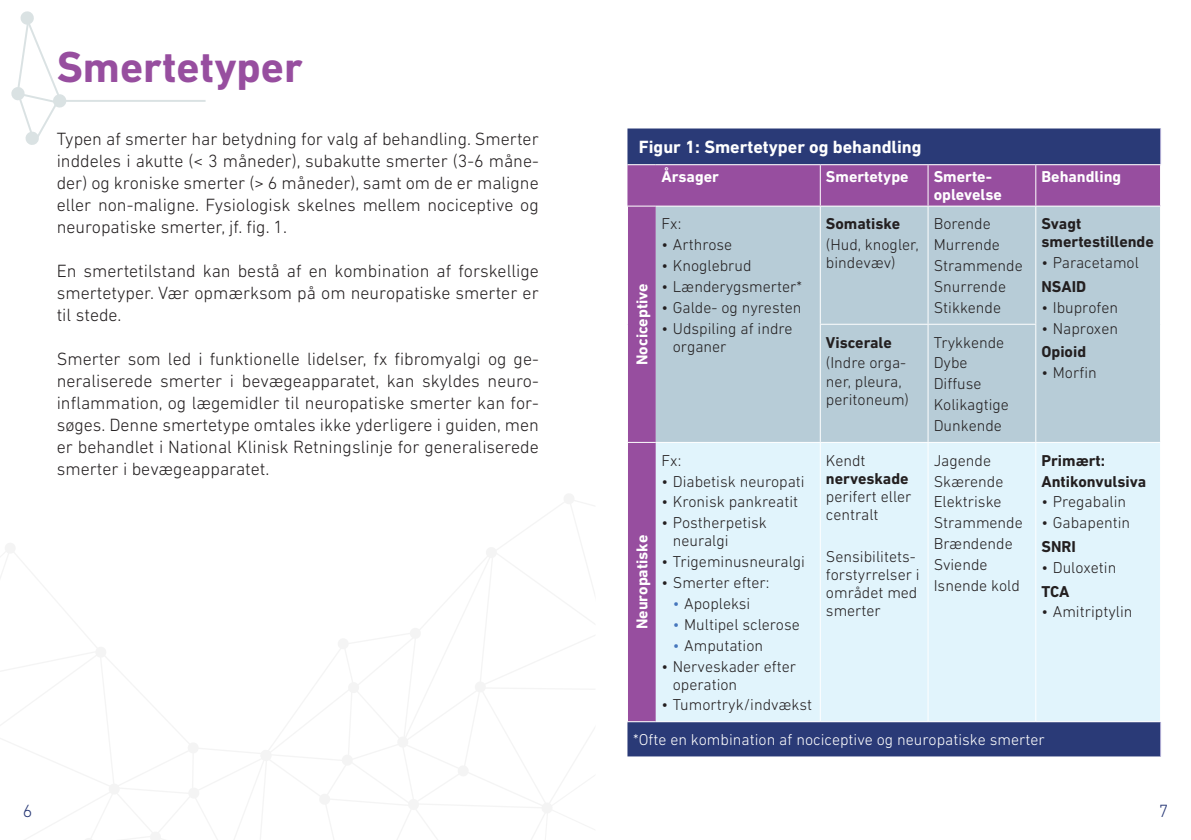
<style>
.page{position:relative;width:1191px;height:840px;background:#fff}
.page>*{position:absolute;margin:0;border:0;box-sizing:border-box;transform-origin:0 0}
.Overskrift_ikke_med{font:700 44px "DIN Next LT Pro";color:#974e9f}
.Brødtekst{font:300 18px/22px "DIN Next LT Pro";color:#231f20;text-align:justify}
.Tabelnavn{font:700 18px "DIN Next LT Pro";color:#fff}
.t1{font:300 18px "DIN Next LT Pro";color:#2a3a77}
.Tabel_1_brødtekst{font:300 16px/18px "DIN Next LT Pro";color:#231f20}
.Tabel_1_brødtekst-2{font:700 16px/18px "DIN Next LT Pro";color:#231f20}
.Tabel_1_overskrift{font:700 16px/18px "DIN Next LT Pro";color:#fff}
.Tabel_1_brødtekst-3{font:300 16px "DIN Next LT Pro";color:#fff}
.s1{color:#4576bc}
.s2{font-weight:700}
</style>
<div class="page">
<svg style="left:0;top:494px;width:595px;height:345px"></svg>
<div style="left:627px;top:128px;width:533px;height:628px;background:#2a3a77"></div>
<div style="left:627px;top:165px;width:533px;height:555px;background:#974e9f"></div>
<div style="left:656px;top:206px;width:504px;height:235px;background:#b7ccd7"></div>
<div style="left:656px;top:442px;width:504px;height:278px;background:#e1f4fc"></div>
<hr style="left:1160px;top:128px;width:1px;height:36px;background:#b1add5">
<svg style="left:627px;top:164px;width:29px;height:1px"></svg>
<hr style="left:656px;top:164px;width:164px;height:1px;background:#fff">
<hr style="left:820px;top:164px;width:108px;height:1px;background:#fff">
<hr style="left:928px;top:164px;width:107px;height:1px;background:#fff">
<hr style="left:1035px;top:164px;width:126px;height:1px;background:#fff">
<hr style="left:819px;top:165px;width:1px;height:40px;background:#fff">
<hr style="left:927px;top:165px;width:1px;height:40px;background:#fff">
<hr style="left:1035px;top:165px;width:1px;height:40px;background:#fff">
<hr style="left:627px;top:206px;width:1px;height:118px;background:#fff">
<hr style="left:627px;top:324px;width:1px;height:117px;background:#fff">
<hr style="left:627px;top:442px;width:1px;height:278px;background:#fff">
<svg style="left:627px;top:205px;width:29px;height:1px"></svg>
<svg style="left:627px;top:441px;width:29px;height:1px"></svg>
<hr style="left:656px;top:205px;width:164px;height:1px;background:#fff">
<hr style="left:820px;top:205px;width:108px;height:1px;background:#fff">
<hr style="left:928px;top:205px;width:107px;height:1px;background:#fff">
<hr style="left:1035px;top:205px;width:126px;height:1px;background:#fff">
<hr style="left:819px;top:206px;width:1px;height:117px;background:#fff">
<hr style="left:819px;top:324px;width:1px;height:117px;background:#fff">
<hr style="left:927px;top:206px;width:1px;height:117px;background:#fff">
<hr style="left:1035px;top:206px;width:1px;height:117px;background:#fff">
<hr style="left:927px;top:324px;width:1px;height:117px;background:#fff">
<hr style="left:1035px;top:324px;width:1px;height:117px;background:#fff">
<hr style="left:819px;top:323px;width:109px;height:1px;background:#fff">
<hr style="left:928px;top:323px;width:108px;height:1px;background:#fff">
<hr style="left:656px;top:441px;width:164px;height:1px;background:#fff">
<hr style="left:820px;top:441px;width:108px;height:1px;background:#fff">
<hr style="left:928px;top:441px;width:107px;height:1px;background:#fff">
<hr style="left:1035px;top:441px;width:126px;height:1px;background:#fff">
<hr style="left:819px;top:442px;width:1px;height:278px;background:#fff">
<hr style="left:927px;top:442px;width:1px;height:278px;background:#fff">
<hr style="left:1035px;top:442px;width:1px;height:278px;background:#fff">
<svg style="left:627px;top:720px;width:29px;height:1px"></svg>
<hr style="left:656px;top:720px;width:164px;height:1px;background:#fff">
<hr style="left:820px;top:720px;width:108px;height:1px;background:#fff">
<hr style="left:928px;top:720px;width:107px;height:1px;background:#fff">
<hr style="left:1035px;top:720px;width:126px;height:1px;background:#fff">
<hr style="left:1160px;top:721px;width:1px;height:35px;background:#b1add5">
<hr style="left:58px;top:100px;width:148px;height:2px;background:#083e47">
<svg style="left:11px;top:11px;width:56px;height:134px"></svg>
<p class="Overskrift_ikke_med" style="left:57px;top:41px;width:248px">Smertetyper</p>
<p class="Brødtekst" style="left:57px;top:127px;width:483px">Typen af smerter har betydning for valg af behandling. Smerter inddeles i akutte (&lt; 3 måneder), subakutte smerter (3-6 måne&shy;der) og kroniske smerter (&gt; 6 måneder), samt om de er maligne eller non-maligne. Fysiologisk skelnes mellem nociceptive og neuropatiske smerter, jf. fig. 1.</p>
<p class="Brødtekst" style="left:57px;top:259px;width:483px">En smertetilstand kan bestå af en kombination af forskellige smertetyper. Vær opmærksom på om neuropatiske smerter er til stede.</p>
<p class="Brødtekst" style="left:57px;top:347px;width:483px">Smerter som led i funktionelle lidelser, fx fibromyalgi og ge&shy;neraliserede smerter i bevægeapparatet, kan skyldes neuro&shy;inflammation, og lægemidler til neuropatiske smerter kan for&shy;søges. Denne smertetype omtales ikke yderligere i guiden, men er behandlet i National Klinisk Retningslinje for generaliserede smerter i bevægeapparatet.</p>
<p class="Tabelnavn" style="left:639px;top:137px;width:284px">Figur 1: Smertetyper og behandling</p>
<p class="Tabel_1_overskrift" style="left:661px;top:168px;width:59px">Årsager</p>
<p class="Tabel_1_overskrift" style="left:826px;top:168px;width:84px">Smertetype</p>
<p class="Tabel_1_overskrift" style="left:933px;top:168px;width:70px">Smerte&shy;oplevelse</p>
<p class="Tabel_1_overskrift" style="left:1041px;top:168px;width:81px">Behandling</p>
<p class="Tabel_1_overskrift" style="left:633px;top:365px;width:83px;rotate:-90deg">Nociceptive</p>
<p class="Tabel_1_brødtekst" style="left:661px;top:215px;width:21px">Fx:</p>
<p class="Tabel_1_brødtekst" style="left:661px;top:235px;width:72px">• Arthrose</p>
<p class="Tabel_1_brødtekst" style="left:661px;top:256px;width:92px">• Knoglebrud</p>
<p class="Tabel_1_brødtekst" style="left:661px;top:277px;width:142px">• Lænderygsmerter*</p>
<p class="Tabel_1_brødtekst" style="left:661px;top:298px;width:141px">• Galde- og nyresten</p>
<p class="Tabel_1_brødtekst" style="left:673px;top:319px;width:121px;text-indent:-11px">• Udspiling af indre organer</p>
<p class="Tabel_1_brødtekst-2" style="left:826px;top:215px;width:76px">Somatiske</p>
<p class="Tabel_1_brødtekst" style="left:826px;top:235px;width:94px">(Hud, knogler, bindevæv)</p>
<p class="Tabel_1_brødtekst-2" style="left:826px;top:333px;width:67px">Viscerale</p>
<p class="Tabel_1_brødtekst" style="left:826px;top:353px;width:85px">(Indre orga&shy;ner, pleura, peritoneum)</p>
<p class="Tabel_1_overskrift" style="left:633px;top:629px;width:96px;rotate:-90deg">Neuropatiske</p>
<p class="Tabel_1_brødtekst" style="left:661px;top:451px;width:21px">Fx:</p>
<p class="Tabel_1_brødtekst" style="left:661px;top:471px;width:145px">• Diabetisk neuropati</p>
<p class="Tabel_1_brødtekst" style="left:661px;top:492px;width:138px">• Kronisk pankreatit</p>
<p class="Tabel_1_brødtekst" style="left:673px;top:513px;width:96px;text-indent:-11px">• Postherpetisk neuralgi</p>
<p class="Tabel_1_brødtekst" style="left:661px;top:552px;width:145px">• Trigeminusneuralgi</p>
<p class="Tabel_1_brødtekst" style="left:661px;top:573px;width:110px">• Smerter efter:</p>
<p class="Tabel_1_brødtekst" style="left:673px;top:594px;width:79px"><span class="s1">•</span> Apopleksi</p>
<p class="Tabel_1_brødtekst" style="left:673px;top:614px;width:128px"><span class="s1">•</span> Multipel sclerose</p>
<p class="Tabel_1_brødtekst" style="left:673px;top:635px;width:92px"><span class="s1">•</span> Amputation</p>
<p class="Tabel_1_brødtekst" style="left:673px;top:656px;width:125px;text-indent:-11px">• Nerveskader efter operation</p>
<p class="Tabel_1_brødtekst" style="left:661px;top:695px;width:152px">• Tumortryk/indvækst</p>
<p class="Tabel_1_brødtekst" style="left:826px;top:451px;width:87px">Kendt <span class="s2">nerveskade </span>perifert eller centralt</p>
<p class="Tabel_1_brødtekst" style="left:826px;top:546px;width:95px">Sensibilitets&shy;forstyrrelser i området med smerter</p>
<p class="Tabel_1_brødtekst" style="left:933px;top:215px;width:59px">Borende</p>
<p class="Tabel_1_brødtekst" style="left:933px;top:235px;width:68px">Murrende</p>
<p class="Tabel_1_brødtekst" style="left:933px;top:256px;width:91px">Strammende</p>
<p class="Tabel_1_brødtekst" style="left:933px;top:277px;width:74px">Snurrende</p>
<p class="Tabel_1_brødtekst" style="left:933px;top:298px;width:69px">Stikkende</p>
<p class="Tabel_1_brødtekst" style="left:933px;top:333px;width:72px">Trykkende</p>
<p class="Tabel_1_brødtekst" style="left:933px;top:353px;width:35px">Dybe</p>
<p class="Tabel_1_brødtekst" style="left:933px;top:374px;width:49px">Diffuse</p>
<p class="Tabel_1_brødtekst" style="left:933px;top:395px;width:77px">Kolikagtige</p>
<p class="Tabel_1_brødtekst" style="left:933px;top:416px;width:70px">Dunkende</p>
<p class="Tabel_1_brødtekst" style="left:933px;top:451px;width:59px">Jagende</p>
<p class="Tabel_1_brødtekst" style="left:933px;top:471px;width:71px">Skærende</p>
<p class="Tabel_1_brødtekst" style="left:933px;top:492px;width:69px">Elektriske</p>
<p class="Tabel_1_brødtekst" style="left:933px;top:513px;width:91px">Strammende</p>
<p class="Tabel_1_brødtekst" style="left:933px;top:534px;width:80px">Brændende</p>
<p class="Tabel_1_brødtekst" style="left:933px;top:555px;width:55px">Sviende</p>
<p class="Tabel_1_brødtekst" style="left:933px;top:576px;width:88px">Isnende kold</p>
<p class="Tabel_1_brødtekst-2" style="left:1041px;top:215px;width:114px">Svagt smertestillende</p>
<p class="Tabel_1_brødtekst" style="left:1041px;top:253px;width:99px">• Paracetamol</p>
<p class="Tabel_1_brødtekst-2" style="left:1041px;top:277px;width:46px">NSAID</p>
<p class="Tabel_1_brødtekst" style="left:1041px;top:298px;width:78px">• Ibuprofen</p>
<p class="Tabel_1_brødtekst" style="left:1041px;top:319px;width:78px">• Naproxen</p>
<p class="Tabel_1_brødtekst-2" style="left:1041px;top:343px;width:46px">Opioid</p>
<p class="Tabel_1_brødtekst" style="left:1041px;top:363px;width:57px">• Morfin</p>
<p class="Tabel_1_brødtekst-2" style="left:1041px;top:451px;width:65px">Primært:</p>
<p class="Tabel_1_brødtekst-2" style="left:1041px;top:472px;width:106px">Antikonvulsiva</p>
<p class="Tabel_1_brødtekst" style="left:1041px;top:492px;width:86px">• Pregabalin</p>
<p class="Tabel_1_brødtekst" style="left:1041px;top:513px;width:90px">• Gabapentin</p>
<p class="Tabel_1_brødtekst-2" style="left:1041px;top:537px;width:36px">SNRI</p>
<p class="Tabel_1_brødtekst" style="left:1041px;top:558px;width:76px">• Duloxetin</p>
<p class="Tabel_1_brødtekst-2" style="left:1041px;top:581px;width:30px">TCA</p>
<p class="Tabel_1_brødtekst" style="left:1041px;top:602px;width:93px">• Amitriptylin</p>
<p class="Tabel_1_brødtekst-3" style="left:633px;top:730px;width:413px">*Ofte en kombination af nociceptive og neuropatiske smerter</p>
<p class="t1" style="left:23px;top:800px;width:11px">6</p>
<p class="t1" style="left:1158px;top:800px;width:11px">7</p>
</div>
